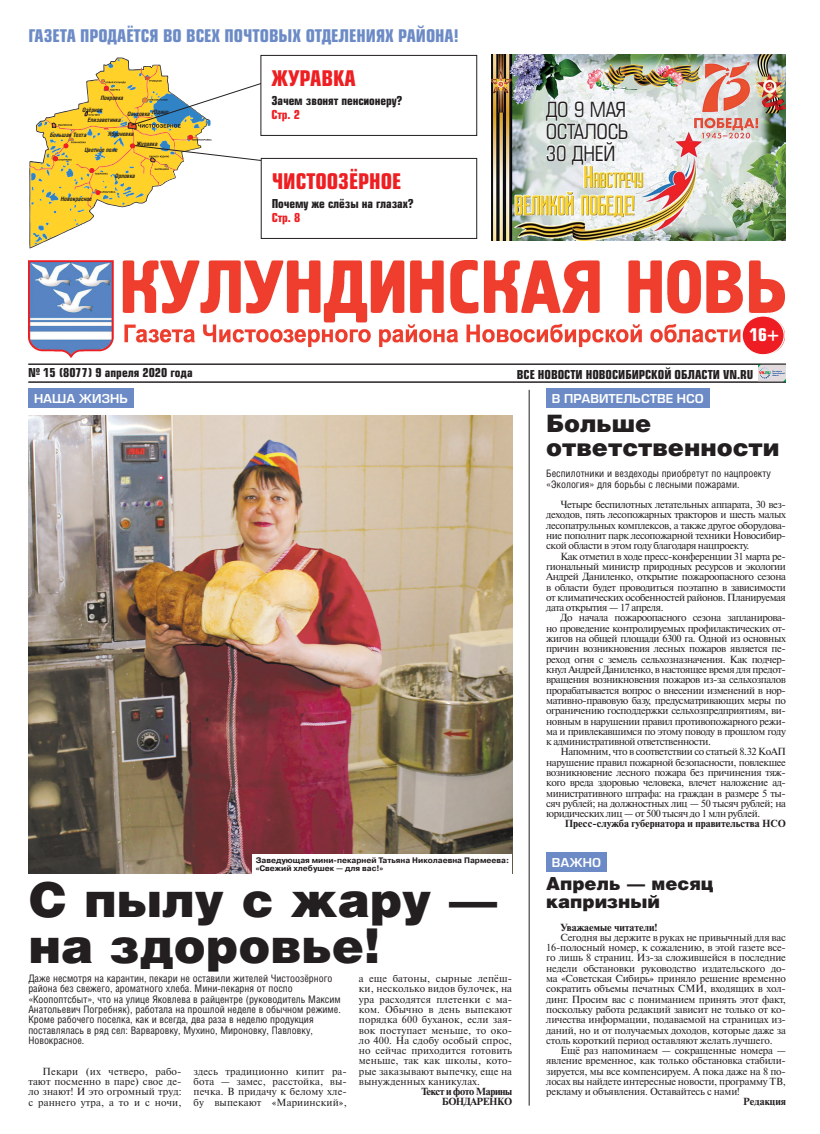
<style>
.page{position:relative;width:820px;height:1134px;background:#fff}
.page>*{position:absolute;margin:0;border:0;box-sizing:border-box;transform-origin:0 0}
.t1{font:48px/46px "Helios Black C";color:#231f20}
.t2{font:24px/24px "Helios Black C";color:#231f20}
.t3{font:700 21px "Europe Cond";color:#ee1f23}
.t4{font:20.4px/21.7px "Europe Cond";letter-spacing:-.01em;color:#231f20;text-align:justify}
.t5{font:18px/18px "Helios Black C";color:#231f20}
.t6{font:17px "Europe Cond Bold 2";color:#6c8bc6}
.t7{font:700 17px "Europe Cond";color:#fff}
.t8{font:12px "Europe Cond Bold 2";color:#231f20}
.t9{font:700 12px "Europe Cond";letter-spacing:-.01em;color:#231f20}
.t10{font:12px "Europe Demi";color:#fff}
.t11{font:700 12px "Europe Cond";letter-spacing:-.01em;color:#ee1f23}
.t12{font:10.3px/10.3px "Newton C";letter-spacing:-.02em;color:#231f20;text-align:justify}
.t13{font:10.3px/10.3px "Helios Cond";color:#231f20}
.t14{font:700 10.3px "Newton C";color:#231f20}
.t15{font:700 10.3px/10px "Newton C";letter-spacing:-.04em;color:#231f20;text-align:right}
.t16{font:700 8px/8px "Pragmatica C";color:#231f20}
.t17{font:italic 700 6px "Helios Cond";color:#231f20}
</style>
<div class="page">
<img style="left:28px;top:261px;width:755px;height:96px">
<img style="left:758px;top:365px;width:27px;height:16px">
<hr style="left:28px;top:382px;width:757px;height:1px;background:#231f20">
<hr style="left:28px;top:364px;width:757px;height:1px;background:#231f20">
<div style="left:742px;top:316px;width:41px;height:39px;background:#ee1d23;border-radius:50%"></div>
<div style="left:741px;top:316px;width:43px;height:39px;border:1px solid #fff;border-radius:50%"></div>
<svg style="left:29px;top:58px;width:273px;height:190px"></svg>
<img style="left:491px;top:55px;width:294px;height:185px">
<svg style="left:544px;top:94px;width:84px;height:72px"></svg>
<div style="left:261px;top:55px;width:215px;height:80px;background:#fff"></div>
<div style="left:260px;top:55px;width:217px;height:81px;border:1px solid #231f20"></div>
<div style="left:261px;top:158px;width:215px;height:80px;background:#fff"></div>
<div style="left:260px;top:158px;width:217px;height:81px;border:1px solid #231f20"></div>
<div style="left:28px;top:389px;width:105px;height:19px;background:#6c8bc6"></div>
<div style="left:546px;top:389px;width:163px;height:19px;background:#6c8bc6"></div>
<img style="left:28px;top:416px;width:484px;height:458px">
<hr style="left:528px;top:390px;width:1px;height:716px;background:#231f20">
<div style="left:546px;top:852px;width:60px;height:19px;background:#6c8bc6"></div>
<div style="left:253px;top:854px;width:259px;height:20px;background:#fff"></div>
<h3 class="t6" style="left:28px;top:25px;width:431px">ГАЗЕТА ПРОДАЁТСЯ ВО ВСЕХ ПОЧТОВЫХ ОТДЕЛЕНИЯХ РАЙОНА!</h3>
<p class="t17" style="left:101px;top:94px;width:24px">Покровка</p>
<p class="t17" style="left:108px;top:130px;width:27px">Яброневка</p>
<p class="t17" style="left:115px;top:172px;width:22px">Орловка</p>
<p class="t17" style="left:82px;top:106px;width:22px">Озёрное</p>
<p class="t17" style="left:152px;top:108px;width:18px">Юдино</p>
<p class="t17" style="left:127px;top:110px;width:24px">Ольховка</p>
<p class="t17" style="left:88px;top:116px;width:35px">Елизаветинка</p>
<p class="t17" style="left:50px;top:131px;width:38px">Большая Тохта</p>
<p class="t17" style="left:136px;top:140px;width:23px">Журавка</p>
<p class="t17" style="left:85px;top:147px;width:34px">Цветное поле</p>
<p class="t17" style="left:61px;top:195px;width:33px">Новокрасное</p>
<h3 class="t3" style="left:271px;top:64px;width:86px">ЖУРАВКА</h3>
<p class="t9" style="left:271px;top:93px;width:133px">Зачем звонят пенсионеру?</p>
<p class="t11" style="left:271px;top:107px;width:30px">Стр. 2</p>
<h3 class="t3" style="left:271px;top:167px;width:131px">ЧИСТООЗЁРНОЕ</h3>
<p class="t9" style="left:271px;top:196px;width:143px">Почему же слёзы на глазах?</p>
<p class="t11" style="left:271px;top:210px;width:30px">Стр. 8</p>
<h3 class="t4" style="left:545px;top:99px;width:84px">ДО 9 МАЯ ОСТАЛОСЬ 30 ДНЕЙ</h3>
<h3 class="t7" style="left:749px;top:324px;width:32px">16+</h3>
<p class="t8" style="left:28px;top:365px;width:166px">№ 15 (8077) 9 апреля 2020 года</p>
<p class="t8" style="left:516px;top:367px;width:238px">ВСЕ НОВОСТИ НОВОСИБИРСКОЙ ОБЛАСТИ VN.RU</p>
<p class="t10" style="left:34px;top:392px;width:95px">НАША ЖИЗНЬ</p>
<p class="t16" style="left:255px;top:856px;width:255px">Заведующая мини-пекарней Татьяна Николаевна Пармеева: «Свежий хлебушек — для вас!»</p>
<h1 class="t1" style="left:28px;top:875px;width:470px">С пылу с жару — на здоровье!</h1>
<p class="t13" style="left:28px;top:973px;width:314px">Даже несмотря на карантин, пекари не оставили жителей Чистоозёрного района без свежего, ароматного хлеба. Мини-пекарня от поспо «Коопоптсбыт», что на улице Яковлева в райцентре (руководитель Максим Анатольевич Погребняк), работала на прошлой неделе в обычном режиме.<br>Кроме рабочего поселка, как и всегда, два раза в неделю продукция поставлялась в ряд сел: Варваровку, Мухино, Мироновку, Павловку, Новокрасное.</p>
<p class="t12" style="left:28px;top:1066px;width:155px;text-indent:14px">Пекари (их четверо, рабо&shy;тают посменно в паре) свое де&shy;ло знают! И это огромный труд: с раннего утра, а то и с ночи,</p>
<p class="t12" style="left:193px;top:1066px;width:155px">здесь традиционно кипит ра&shy;бота — замес, расстойка, вы&shy;печка. В придачу к белому хле&shy;бу выпекают «Мариинский»,</p>
<p class="t12" style="left:359px;top:973px;width:155px">а еще батоны, сырные лепёш&shy;ки, несколько видов булочек, на ура расходятся плетенки с ма&shy;ком. Обычно в день выпекают порядка 600 буханок, если зая&shy;вок поступает меньше, то око&shy;ло 400. На сдобу особый спрос, но сейчас приходится готовить меньше, так как школы, кото&shy;рые заказывают выпечку, еще на вынужденных каникулах.</p>
<p class="t15" style="left:421px;top:1086px;width:92px">Текст и фото Марины<br>БОНДАРЕНКО</p>
<p class="t10" style="left:551px;top:392px;width:153px">В ПРАВИТЕЛЬСТВЕ НСО</p>
<h2 class="t2" style="left:546px;top:410px;width:235px">Больше ответственности</h2>
<p class="t13" style="left:546px;top:468px;width:226px">Беспилотники и вездеходы приобретут по нацпроекту «Экология» для борьбы с лесными пожарами.</p>
<p class="t12" style="left:546px;top:499px;width:241px;text-indent:14px">Четыре беспилотных летательных аппарата, 30 вез&shy;деходов, пять лесопожарных тракторов и шесть малых лесопатрульных комплексов, а также другое оборудова&shy;ние пополнит парк лесопожарной техники Новосибир&shy;ской области в этом году благодаря нацпроекту.</p>
<p class="t12" style="left:546px;top:551px;width:241px;text-indent:14px">Как отметил в ходе пресс-конференции 31 марта ре&shy;гиональный министр природных ресурсов и экологии Андрей Даниленко, открытие пожароопасного сезона в области будет проводиться поэтапно в зависимости от климатических особенностей районов. Планируемая дата открытия — 17 апреля.</p>
<p class="t12" style="left:546px;top:613px;width:241px;text-indent:14px">До начала пожароопасного сезона запланирова&shy;но проведение контролируемых профилактических от&shy;жигов на общей площади 6300 га. Одной из основных причин возникновения лесных пожаров является пе&shy;реход огня с земель сельхозназначения. Как подчер&shy;кнул Андрей Даниленко, в настоящее время для предот&shy;вращения возникновения пожаров из-за сельхозпалов прорабатывается вопрос о внесении изменений в нор&shy;мативно-правовую базу, предусматривающих меры по ограничению господдержки сельхозпредприятиям, ви&shy;новным в нарушении правил противопожарного режи&shy;ма и привлекавшимся по этому поводу в прошлом году к административной ответственности.</p>
<p class="t12" style="left:546px;top:747px;width:241px;text-indent:14px">Напомним, что в соответствии со статьей 8.32 КоАП нарушение правил пожарной безопасности, повлекшее возникновение лесного пожара без причинения тяж&shy;кого вреда здоровью человека, влечет наложение ад&shy;министративного штрафа: на граждан в размере 5 ты&shy;сяч рублей; на должностных лиц — 50 тысяч рублей; на юридических лиц — от 500 тысяч до 1 млн рублей.</p>
<p class="t14" style="left:564px;top:818px;width:223px">Пресс-служба губернатора и правительства НСО</p>
<p class="t10" style="left:551px;top:855px;width:51px">ВАЖНО</p>
<h3 class="t5" style="left:546px;top:873px;width:169px">Апрель — месяц капризный</h3>
<p class="t14" style="left:560px;top:921px;width:99px">Уважаемые читатели!</p>
<p class="t12" style="left:546px;top:932px;width:241px;text-indent:14px">Сегодня вы держите в руках не привычный для вас 16-полосный номер, к сожалению, в этой газете все&shy;го лишь 8 страниц. Из-за сложившейся в последние недели обстановки руководство издательского до&shy;ма «Советская Сибирь» приняло решение временно сократить объемы печатных СМИ, входящих в хол&shy;динг. Просим вас с пониманием принять этот факт, поскольку работа редакций зависит не только от ко&shy;личества информации, подаваемой на страницах из&shy;даний, но и от получаемых доходов, которые даже за столь короткий период оставляют желать лучшего.</p>
<p class="t12" style="left:546px;top:1045px;width:241px;text-indent:14px">Ещё раз напоминаем — сокращенные номера — явление временное, как только обстановка стабили&shy;зируется, мы все компенсируем. А пока даже на 8 по&shy;лосах вы найдете интересные новости, программу ТВ, рекламу и объявления. Оставайтесь с нами!</p>
<p class="t14" style="left:743px;top:1096px;width:44px">Редакция</p>
</div>
